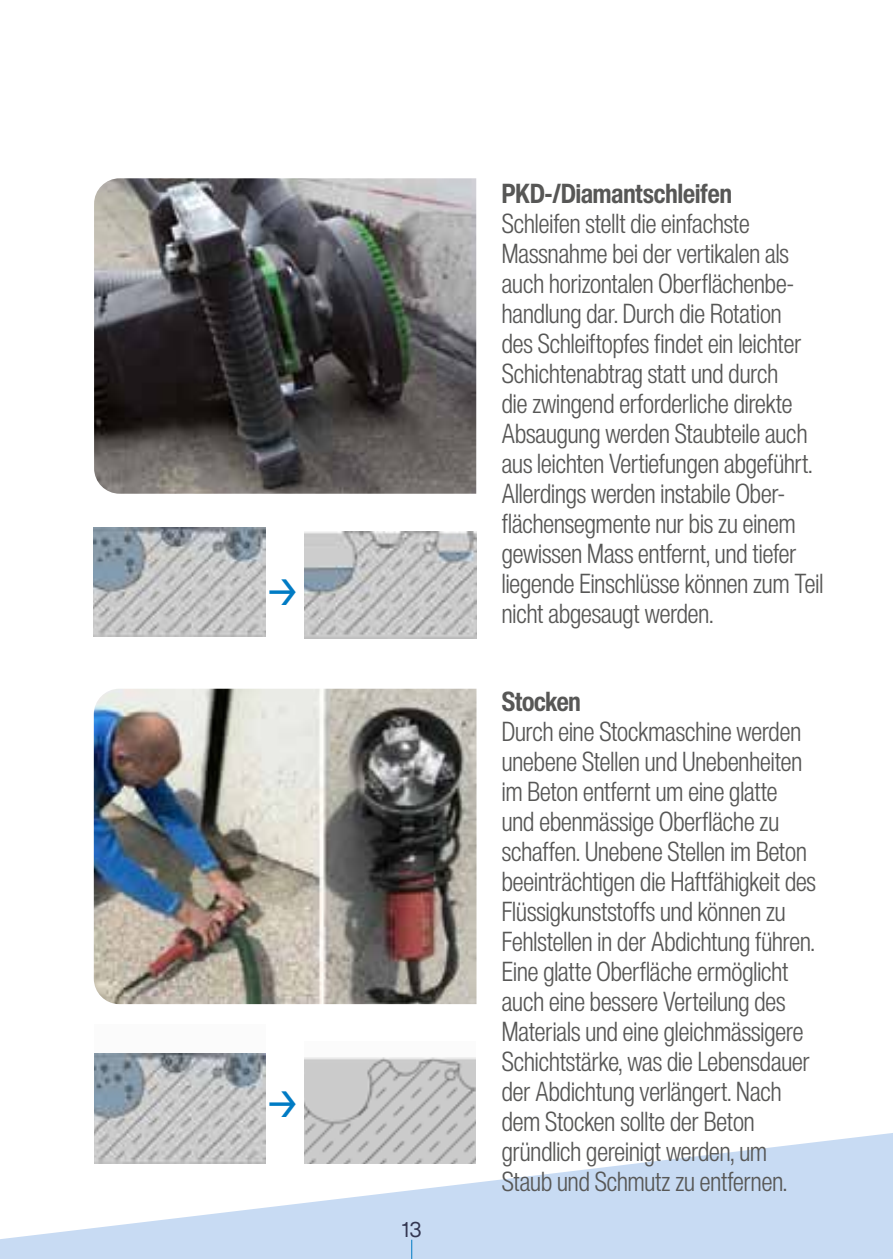
<style>
.page{position:relative;width:893px;height:1259px;background:#fff}
.page>*{position:absolute;margin:0;border:0;box-sizing:border-box;transform-origin:0 0}
.t1{font:500 36px "Helvetica Now Display";color:#007bc4}
.t2{font:300 27px/30px "Helvetica Now Disp Cn";color:#575756}
.t3{font:700 27px "Helvetica Now Disp Cn";color:#575756}
.t4{font:21px "Helvetica Now Display";color:#333651}
</style>
<div class="page">
<svg style="left:0;top:1130px;width:893px;height:129px;fill:#c8dbf3"></svg>
<svg style="left:411px;top:1239px;width:1px;height:20px"></svg>
<img style="left:94px;top:178px;width:382px;height:316px">
<img style="left:94px;top:527px;width:171px;height:110px">
<img style="left:304px;top:531px;width:172px;height:107px">
<img style="left:94px;top:688px;width:382px;height:316px">
<div style="left:94px;top:1024px;width:171px;height:139px;background:#fbfbfb"></div>
<img style="left:94px;top:1054px;width:171px;height:109px">
<div style="left:304px;top:1041px;width:172px;height:122px;background:#fbfbfb"></div>
<img style="left:304px;top:1057px;width:172px;height:106px">
<h1 class="t1" style="left:265px;top:567px;width:36px">→</h1>
<h1 class="t1" style="left:265px;top:1079px;width:36px">→</h1>
<p class="t4" style="left:402px;top:1215px;width:21px">13</p>
<p class="t3" style="left:502px;top:176px;width:232px">PKD-/Diamantschleifen</p>
<p class="t2" style="left:502px;top:209px;width:323px">Schleifen stellt die einfachste Massnahme bei der vertikalen als auch horizontalen Oberflächenbe&shy;handlung dar. Durch die Rotation<br>des Schleiftopfes findet ein leichter Schichtenabtrag statt und durch<br>die zwingend erforderliche direkte Absaugung werden Staubteile auch aus leichten Vertiefungen abgeführt.<br>Allerdings werden instabile Ober&shy;flächensegmente nur bis zu einem gewissen Mass entfernt, und tiefer liegende Einschlüsse können zum Teil nicht abgesaugt werden.</p>
<p class="t3" style="left:502px;top:684px;width:80px">Stocken</p>
<p class="t2" style="left:502px;top:717px;width:316px">Durch eine Stockmaschine werden unebene Stellen und Unebenheiten im Beton entfernt um eine glatte und ebenmässige Oberfläche zu schaffen. Unebene Stellen im Beton beeinträchtigen die Haftfähigkeit des Flüssigkunststoffs und können zu Fehlstellen in der Abdichtung führen.<br>Eine glatte Oberfläche ermöglicht auch eine bessere Verteilung des Materials und eine gleichmässigere Schichtstärke, was die Lebensdauer der Abdichtung verlängert. Nach dem Stocken sollte der Beton gründlich gereinigt werden, um Staub und Schmutz zu entfernen.</p>
</div>
